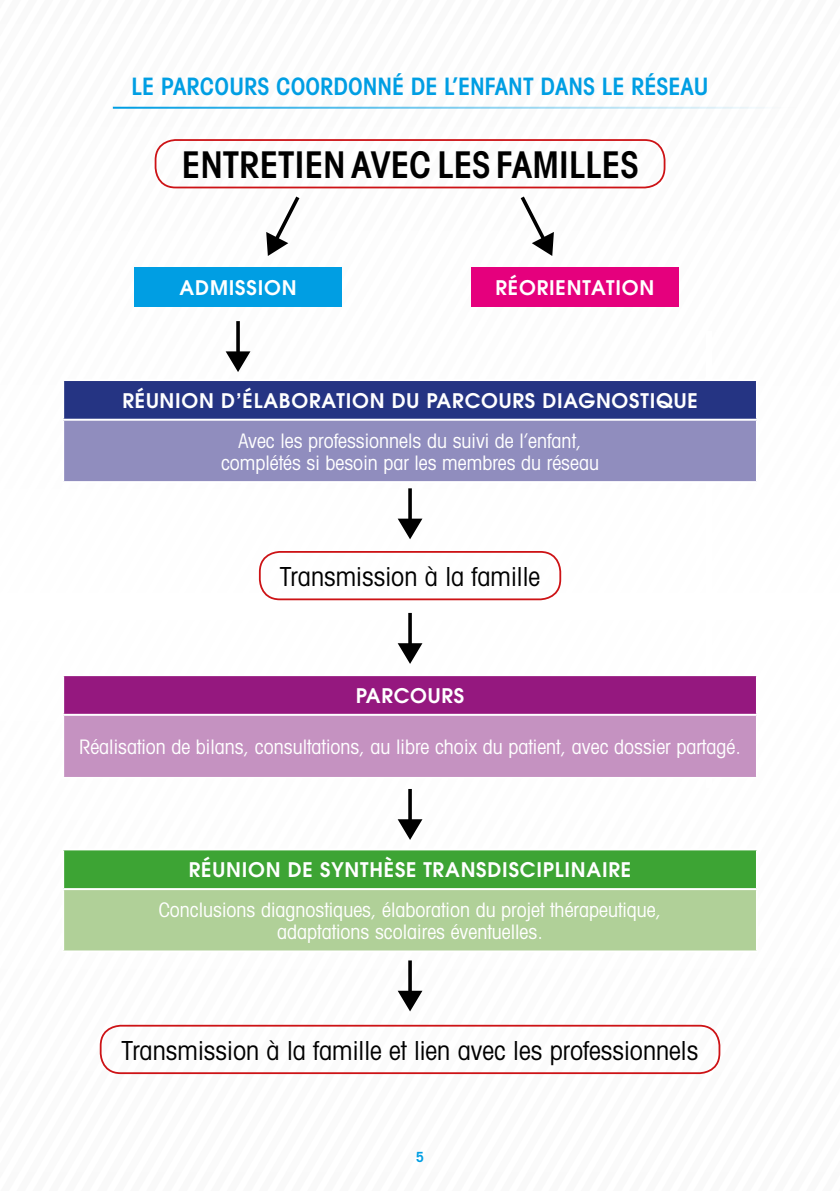
<style>
.page{position:relative;width:840px;height:1191px;background:#fff}
.page>*{position:absolute;margin:0;border:0;box-sizing:border-box;transform-origin:0 0}
.t1{font:600 condensed 36.8px "Avant Garde LT";color:#000}
.t2{font:condensed 26.2px "Avant Garde LT";color:#000}
.t3{font:600 condensed 24px "Avant Garde LT";color:#009ee3}
.t4{font:condensed 20px/22px "Avant Garde LT";color:#fff;text-align:center}
.t5{font:600 20px "Avant Garde";letter-spacing:.04em;color:#fff}
.t6{font:600 condensed 14px "Avant Garde LT";color:#009ee3}
</style>
<div class="page">
<div style="left:134px;top:267px;width:208px;height:40px;background:#009ee3"></div>
<hr style="left:113px;top:107px;width:684px;height:2px;background:#009ee3">
<div style="left:470px;top:267px;width:208px;height:40px;background:#e5007d"></div>
<div style="left:63px;top:380px;width:693px;height:40px;background:#253483"></div>
<div style="left:63px;top:420px;width:693px;height:62px;background:#908dbe"></div>
<hr style="left:62px;top:379px;width:695px;height:2px;background:#fff">
<hr style="left:62px;top:381px;width:2px;height:38px;background:#fff">
<hr style="left:755px;top:381px;width:2px;height:38px;background:#fff">
<hr style="left:62px;top:419px;width:695px;height:2px;background:#fff">
<hr style="left:62px;top:421px;width:2px;height:60px;background:#fff">
<hr style="left:755px;top:421px;width:2px;height:60px;background:#fff">
<hr style="left:62px;top:481px;width:695px;height:2px;background:#fff">
<svg style="left:397px;top:488px;width:25px;height:51px"></svg>
<div style="left:63px;top:675px;width:693px;height:40px;background:#95187f"></div>
<div style="left:63px;top:715px;width:693px;height:63px;background:#c592c1"></div>
<hr style="left:62px;top:674px;width:695px;height:2px;background:#fff">
<hr style="left:62px;top:676px;width:2px;height:38px;background:#fff">
<hr style="left:755px;top:676px;width:2px;height:38px;background:#fff">
<hr style="left:62px;top:714px;width:695px;height:2px;background:#fff">
<hr style="left:62px;top:716px;width:2px;height:61px;background:#fff">
<hr style="left:755px;top:716px;width:2px;height:61px;background:#fff">
<hr style="left:62px;top:777px;width:695px;height:2px;background:#fff">
<svg style="left:397px;top:789px;width:25px;height:51px"></svg>
<div style="left:63px;top:849px;width:693px;height:40px;background:#3da434"></div>
<div style="left:63px;top:889px;width:693px;height:62px;background:#b0d098"></div>
<hr style="left:62px;top:848px;width:695px;height:2px;background:#fff">
<hr style="left:62px;top:850px;width:2px;height:38px;background:#fff">
<hr style="left:755px;top:850px;width:2px;height:38px;background:#fff">
<hr style="left:62px;top:888px;width:695px;height:2px;background:#fff">
<hr style="left:62px;top:890px;width:2px;height:60px;background:#fff">
<hr style="left:755px;top:890px;width:2px;height:60px;background:#fff">
<hr style="left:62px;top:950px;width:695px;height:2px;background:#fff">
<svg style="left:266px;top:196px;width:33px;height:60px"></svg>
<svg style="left:520px;top:196px;width:33px;height:60px"></svg>
<svg style="left:225px;top:321px;width:25px;height:51px"></svg>
<div style="left:100px;top:1024px;width:620px;height:50px;border:2px solid #cd1316;border-radius:20px"></div>
<div style="left:154px;top:139px;width:511px;height:49px;border:2px solid #cd1316;border-radius:20px"></div>
<svg style="left:397px;top:613px;width:25px;height:51px"></svg>
<div style="left:259px;top:551px;width:302px;height:49px;border:2px solid #cd1316;border-radius:20px"></div>
<svg style="left:397px;top:960px;width:25px;height:51px"></svg>
<p class="t3" style="left:131px;top:72px;width:578px">LE PARCOURS COORDONNÉ DE L’ENFANT DANS LE RÉSEAU</p>
<h1 class="t1" style="left:182px;top:142px;width:458px">ENTRETIEN AVEC LES FAMILLES</h1>
<p class="t5" style="left:179px;top:275px;width:118px">ADMISSION</p>
<p class="t5" style="left:495px;top:275px;width:160px">RÉORIENTATION</p>
<p class="t5" style="left:122px;top:387px;width:576px">RÉUNION D’ÉLABORATION DU PARCOURS DIAGNOSTIQUE</p>
<p class="t4" style="left:221px;top:429px;width:379px">Avec les professionnels du suivi de l’enfant, complétés si besoin par les membres du réseau</p>
<h2 class="t2" style="left:280px;top:560px;width:261px">Transmission à la famille</h2>
<p class="t5" style="left:355px;top:682px;width:110px">PARCOURS</p>
<p class="t4" style="left:79px;top:735px;width:662px">Réalisation de bilans, consultations, au libre choix du patient, avec dossier partagé.</p>
<p class="t5" style="left:189px;top:857px;width:443px">RÉUNION DE SYNTHÈSE TRANSDISCIPLINAIRE</p>
<p class="t4" style="left:159px;top:898px;width:504px">Conclusions diagnostiques, élaboration du projet thérapeutique, adaptations scolaires éventuelles.</p>
<h2 class="t2" style="left:122px;top:1034px;width:578px">Transmission à la famille et lien avec les professionnels</h2>
<p class="t6" style="left:416px;top:1148px;width:9px">5</p>
</div>
